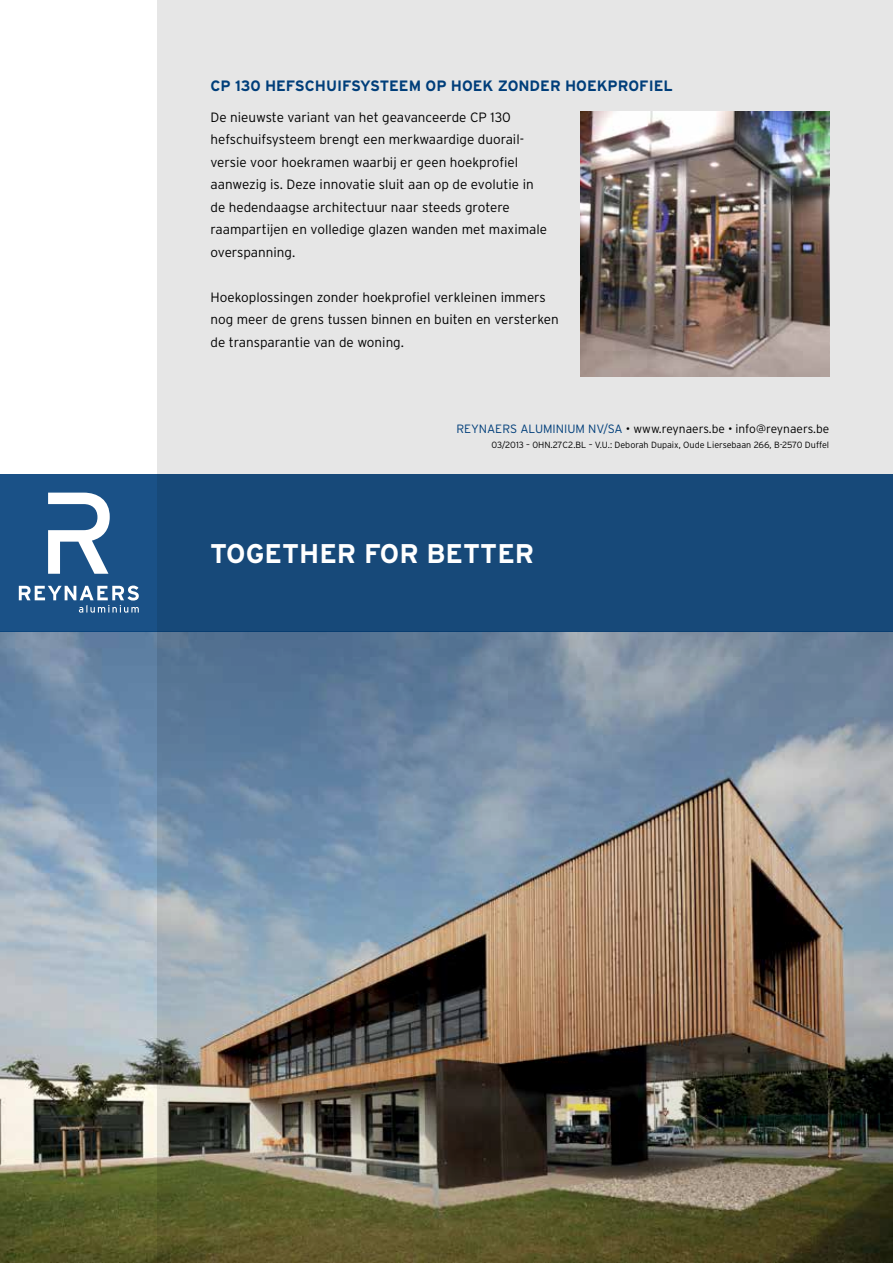
<style>
.page{position:relative;width:893px;height:1263px;background:#fff}
.page>*{position:absolute;margin:0;border:0;box-sizing:border-box;transform-origin:0 0}
.t1{font:700 27px "Interstate Rey";color:#fff}
.t2{font:700 15px "Interstate Rey";letter-spacing:-.005em;color:#003e7a}
.t3{font:300 13.5px/22.5px "Interstate Rey";color:#000}
.t4{font:300 12px "Interstate Rey";color:#000}
.t5{font:300 9px "Interstate Rey";color:#000}
.s1{color:#003e7a}
</style>
<div class="page">
<img style="left:0;top:632px;width:158px;height:631px">
<div style="left:0;top:474px;width:893px;height:158px;background:#1a5187"></div>
<img style="left:158px;top:0;width:735px;height:1263px">
<svg style="left:48px;top:493px;width:62px;height:81px"></svg>
<svg style="left:19px;top:585px;width:120px;height:28px"></svg>
<img style="left:580px;top:111px;width:249px;height:265px">
<p class="t2" style="left:210px;top:77px;width:65px">CP 130 HEFSCHUIFS</p>
<p class="t2" style="left:360px;top:77px;width:21px">YSTEEM</p>
<p class="t2" style="left:426px;top:77px;width:37px">OP HOE</p>
<p class="t2" style="left:483px;top:77px;width:37px">K ZONDER</p>
<p class="t2" style="left:565px;top:77px;width:11px">HOE</p>
<p class="t2" style="left:597px;top:77px;width:21px">KPROFIEL</p>
<p class="t3" style="left:210px;top:106px;width:338px">De nieuwste variant van het geavanceerde CP 130 hefschuifsysteem brengt een merkwaardige duorail&shy;versie voor hoekramen waarbij er geen hoekprofiel aanwezig is. Deze innovatie sluit aan op de evolutie in de hedendaagse architectuur naar steeds grotere raampartijen en volledige glazen wanden met maximale overspanning.</p>
<p class="t3" style="left:210px;top:286px;width:350px">Hoekoplossingen zonder hoekprofiel verkleinen immers nog meer de grens tussen binnen en buiten en versterken de transparantie van de woning.</p>
<p class="t4" style="left:456px;top:421px;width:374px"><span class="s1">REYNAERS ALUMINIUM NV/SA</span> • www.reynaers.be • info@reynaers.be</p>
<p class="t5" style="left:491px;top:440px;width:339px">03/2013 – 0HN.27C2.BL – V.U.: Deborah Dupaix, Oude Liersebaan 266, B-2570 Duffel</p>
<h1 class="t1" style="left:210px;top:537px;width:73px">TOGETHER</h1>
<h1 class="t1" style="left:364px;top:537px;width:100px">FOR BETTER</h1>
</div>
